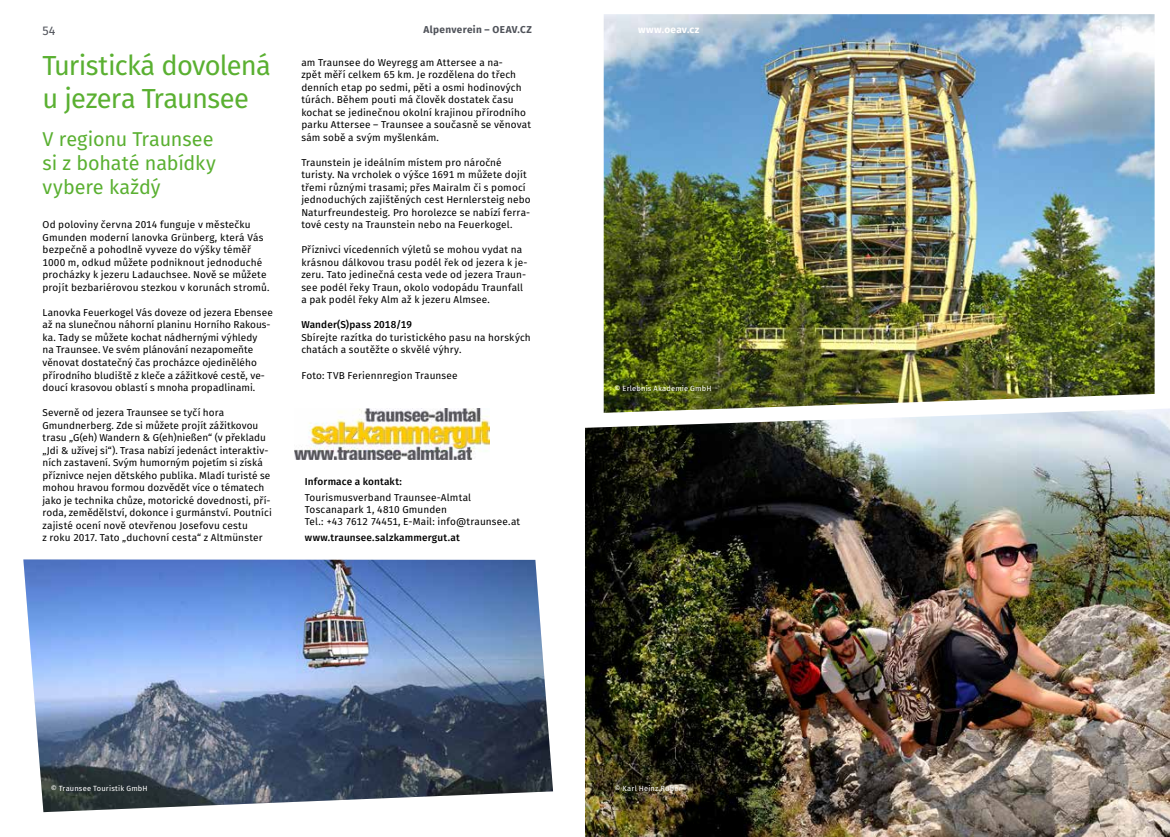
<style>
.page{position:relative;width:1170px;height:837px;background:#fff}
.page>*{position:absolute;margin:0;border:0;box-sizing:border-box;transform-origin:0 0}
.t1{font:27.5px/33px "Fira Sans";letter-spacing:-.03em;color:#5ab031}
.t2{font:20px/24px "Fira Sans";letter-spacing:-.005em;color:#5ab031;text-align:justify}
.t3{font:12.5px "Fira Sans";color:#50535a}
.t4{font:10px/12.5px "Fira Sans";letter-spacing:.01em;color:#000}
.t5{font:500 10px "Fira Sans";letter-spacing:.015em;color:#000}
.t6{font:700 10px "Fira Sans";letter-spacing:.035em;color:#50535a}
.t7{font:700 10px "Fira Sans";letter-spacing:.035em;color:#fff}
.t8{font:7.5px "Fira Sans";letter-spacing:.02em;color:#fff}
</style>
<div class="page">
<img style="left:585px;top:409px;width:584px;height:427px">
<img style="left:603px;top:14px;width:551px;height:398px">
<img style="left:23px;top:559px;width:530px;height:252px">
<img style="left:294px;top:408px;width:195px;height:51px">
<p class="t3" style="left:43px;top:22px;width:14px">54</p>
<p class="t6" style="left:423px;top:22px;width:110px">Alpenverein – OEAV.CZ</p>
<h1 class="t1" style="left:43px;top:51px;width:230px">Turistická dovolená u jezera Traunsee</h1>
<h2 class="t2" style="left:43px;top:128px;width:175px">V regionu Traunsee si z bohaté nabídky vybere každý</h2>
<p class="t4" style="left:43px;top:219px;width:229px">Od poloviny června 2014 funguje v městečku Gmunden moderní lanovka Grünberg, která Vás bezpečně a pohodlně vyveze do výšky téměř 1000 m, odkud můžete podniknout jednoduché procházky k jezeru Ladauchsee. Nově se můžete projít bezbariérovou stezkou v korunách stromů.</p>
<p class="t4" style="left:43px;top:307px;width:232px">Lanovka Feuerkogel Vás doveze od jezera Ebensee až na slunečnou náhorní planinu Horního Rakous&shy;ka. Tady se můžete kochat nádhernými výhledy<br>na Traunsee. Ve svém plánování nezapomeňte věnovat dostatečný čas procházce ojedinělého přírodního bludiště z kleče a zážitkové cestě, ve&shy;doucí krasovou oblastí s mnoha propadlinami.</p>
<p class="t4" style="left:43px;top:407px;width:231px">Severně od jezera Traunsee se tyčí hora Gmundnerberg. Zde si můžete projít zážitkovou trasu „G(eh) Wandern &amp; G(eh)nießen“ (v překladu „Jdi &amp; užívej si“). Trasa nabízí jedenáct interaktiv&shy;ních zastavení. Svým humorným pojetím si získá příznivce nejen dětského publika. Mladí turisté se mohou hravou formou dozvědět více o tématech jako je technika chůze, motorické dovednosti, pří&shy;roda, zemědělství, dokonce i gurmánství. Poutníci zajisté ocení nově otevřenou Josefovu cestu<br>z roku 2017. Tato „duchovní cesta“ z Altmünster</p>
<p class="t4" style="left:301px;top:57px;width:231px">am Traunsee do Weyregg am Attersee a na-<br>zpět měří celkem 65 km. Je rozdělena do třech denních etap po sedmi, pěti a osmi hodinových túrách. Během pouti má člověk dostatek času kochat se jedinečnou okolní krajinou přírodního parku Attersee – Traunsee a současně se věnovat sám sobě a svým myšlenkám.</p>
<p class="t4" style="left:301px;top:157px;width:231px">Traunstein je ideálním místem pro náročné turisty. Na vrcholek o výšce 1691 m můžete dojít třemi různými trasami; přes Mairalm či s pomocí jednoduchých zajištěných cest Hernlersteig nebo Naturfreundesteig. Pro horolezce se nabízí ferra&shy;tové cesty na Traunstein nebo na Feuerkogel.</p>
<p class="t4" style="left:301px;top:244px;width:228px">Příznivci vícedenních výletů se mohou vydat na krásnou dálkovou trasu podél řek od jezera k je&shy;zeru. Tato jedinečná cesta vede od jezera Traun&shy;see podél řeky Traun, okolo vodopádu Traunfall a pak podél řeky Alm až k jezeru Almsee.</p>
<p class="t5" style="left:301px;top:318px;width:112px">Wander(S)pass 2018/19</p>
<p class="t4" style="left:301px;top:332px;width:231px">Sbírejte razítka do turistického pasu na horských chatách a soutěžte o skvělé výhry.</p>
<p class="t4" style="left:301px;top:369px;width:158px">Foto: TVB Feriennregion Traunsee</p>
<p class="t5" style="left:305px;top:474px;width:99px">Informace a kontakt:</p>
<p class="t4" style="left:305px;top:491px;width:217px;line-height:12px">Tourismusverband Traunsee-Almtal<br>Toscanapark 1, 4810 Gmunden<br>Tel.: +43 7612 74451, E-Mail: info@traunsee.at</p>
<p class="t5" style="left:305px;top:530px;width:156px">www.traunsee.salzkammergut.at</p>
<p class="t7" style="left:638px;top:22px;width:63px">www.oeav.cz</p>
<p class="t8" style="left:614px;top:383px;width:98px">© Erlebnis Akademie GmbH</p>
<p class="t8" style="left:51px;top:783px;width:98px">© Traunsee Touristik GmbH</p>
<p class="t8" style="left:614px;top:783px;width:68px">© Karl Heinz Ruber</p>
</div>
